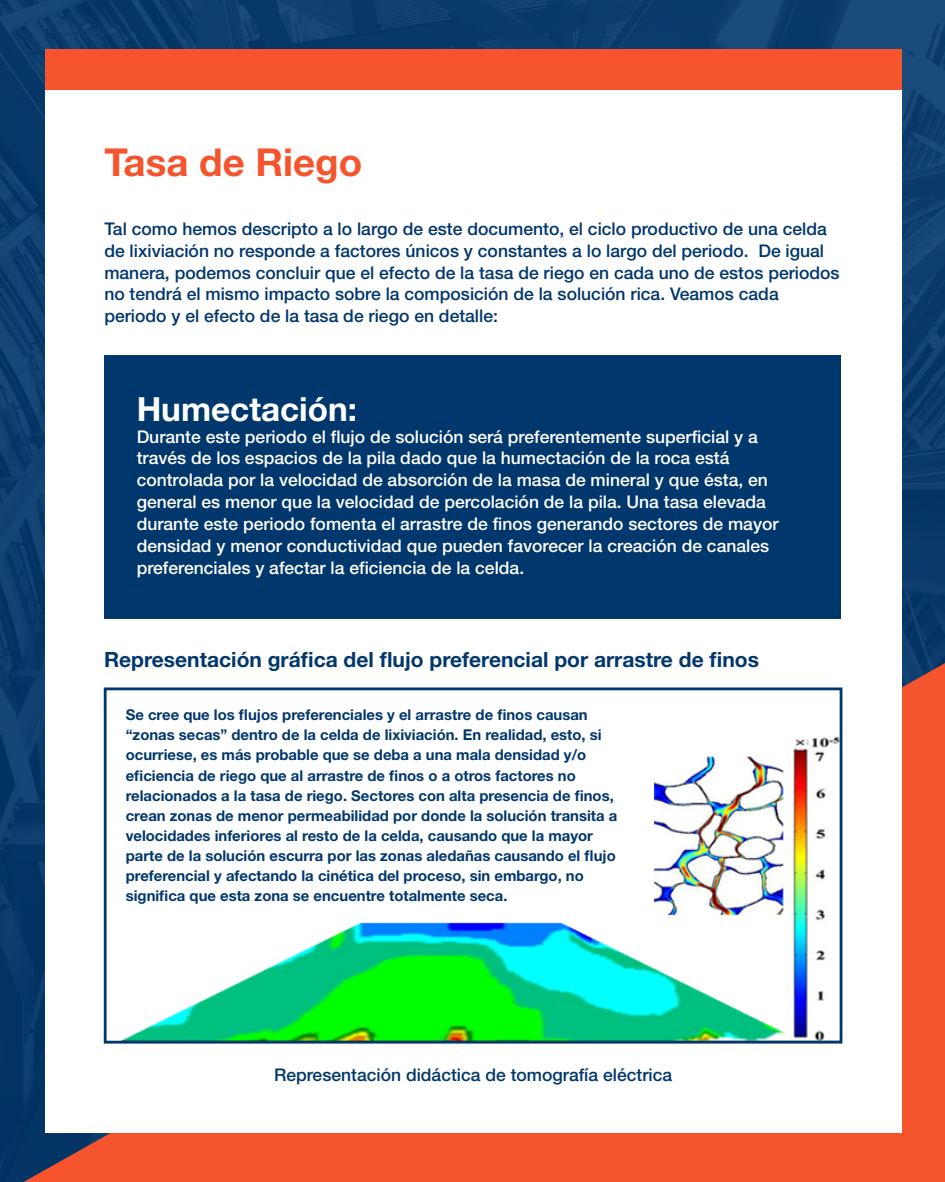
<style>
.page{position:relative;width:945px;height:1182px;background:#fff}
.page>*{position:absolute;margin:0;border:0;box-sizing:border-box;transform-origin:0 0}
.t1{font:700 38.5px "Helvetica Neue";color:#f5542d}
.t2{font:700 33.25px "Helvetica Neue";color:#fff}
.t3{font:700 21px "Helvetica Neue";color:#00376d}
.t4{font:500 17.5px/21.9px "Helvetica Neue";color:#fff}
.t5{font:500 17.5px/21.9px "Helvetica Neue";color:#00376d}
.t6{font:700 14.88px/20.1px "Helvetica Neue";color:#00376d}
</style>
<div class="page">
<div style="left:0;top:0;width:945px;height:1181px;background:linear-gradient(to right,#093a6b,#104172)"></div>
<svg style="left:24px;top:663px;width:921px;height:518px;background:#cc5139"></svg>
<div style="left:45px;top:49px;width:857px;height:1083px;background:#fff"></div>
<div style="left:45px;top:49px;width:857px;height:40px;background:#f5542d"></div>
<div style="left:104px;top:355px;width:737px;height:263px;background:#00376d"></div>
<img style="left:124px;top:735px;width:714px;height:304px">
<div style="left:105px;top:696px;width:541px;height:226px;background:#fff"></div>
<div style="left:104px;top:687px;width:738px;height:356px;border:3px solid #00376d"></div>
<h1 class="t1" style="left:104px;top:132px;width:260px">Tasa de Riego</h1>
<p class="t5" style="left:104px;top:217px;width:737px">Tal como hemos descripto a lo largo de este documento, el ciclo productivo de una celda de lixiviación no responde a factores únicos y constantes a lo largo del periodo. De igual manera, podemos concluir que el efecto de la tasa de riego en cada uno de estos periodos no tendrá el mismo impacto sobre la composición de la solución rica. Veamos cada periodo y el efecto de la tasa de riego en detalle:</p>
<h2 class="t2" style="left:137px;top:383px;width:222px">Humectación:</h2>
<p class="t4" style="left:137px;top:425px;width:643px">Durante este periodo el flujo de solución será preferentemente superficial y a través de los espacios de la pila dado que la humectación de la roca está controlada por la velocidad de absorción de la masa de mineral y que ésta, en general es menor que la velocidad de percolación de la pila. Una tasa elevada durante este periodo fomenta el arrastre de finos generando sectores de mayor densidad y menor conductividad que pueden favorecer la creación de canales preferenciales y afectar la eficiencia de la celda.</p>
<h3 class="t3" style="left:104px;top:643px;width:656px">Representación gráfica del flujo preferencial por arrastre de finos</h3>
<p class="t6" style="left:126px;top:705px;width:493px">Se cree que los flujos preferenciales y el arrastre de finos causan “zonas secas” dentro de la celda de lixiviación. En realidad, esto, si ocurriese, es más probable que se deba a una mala densidad y/o eficiencia de riego que al arrastre de finos o a otros factores no relacionados a la tasa de riego. Sectores con alta presencia de finos, crean zonas de menor permeabilidad por donde la solución transita a velocidades inferiores al resto de la celda, causando que la mayor parte de la solución escurra por las zonas aledañas causando el flujo preferencial y afectando la cinética del proceso, sin embargo, no significa que esta zona se encuentre totalmente seca.</p>
<p class="t5" style="left:274px;top:1063px;width:400px">Representación didáctica de tomografía eléctrica</p>
</div>
